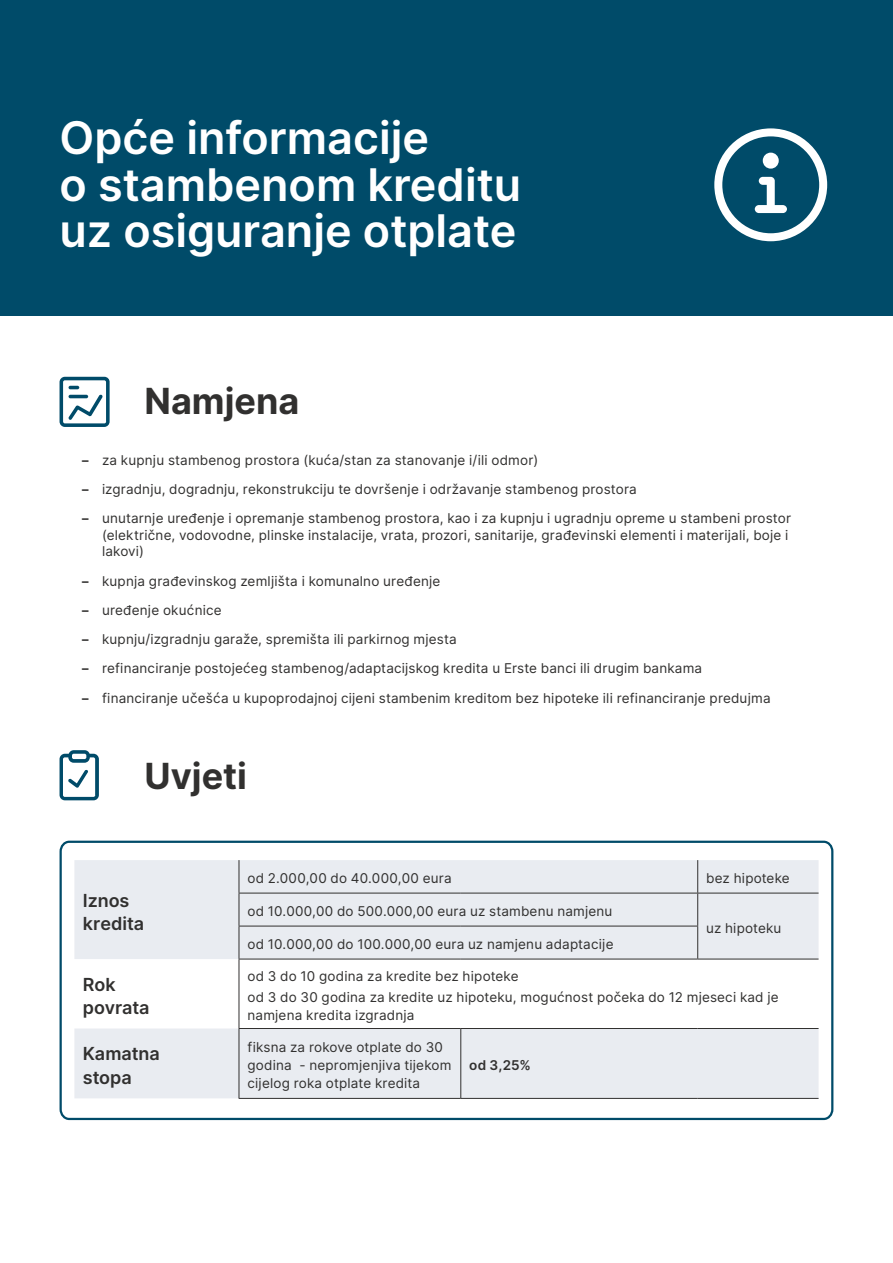
<style>
.page{position:relative;width:893px;height:1263px;background:#fff}
.page>*{position:absolute;margin:0;border:0;box-sizing:border-box;transform-origin:0 0}
.Naslov{font:600 45px/46.5px "Inter";color:#fff}
.Naslov_sa_ikonom{font:700 36px "Inter";color:#31302f}
.Naslov_u_teks{font:600 18px/23.4px "Inter";color:#31302f}
.Tekst_u_tablici{font:13.5px/17.5px "Inter";letter-spacing:.015em;color:#31302f}
.Tekst_u_tablici-2{font:600 13.5px "Inter";color:#31302f}
.s1{font-weight:600}
</style>
<div class="page">
<div style="left:0;top:0;width:893px;height:316px;background:#004b69"></div>
<div style="left:60px;top:841px;width:773px;height:279px;border:2px solid #004b69;border-radius:9px"></div>
<svg style="left:74px;top:860px;width:745px;height:238px;fill:#e9ecf1"></svg>
<div style="left:240px;top:894px;width:579px;height:65px;background:#e9ecf1"></div>
<hr style="left:697px;top:860px;width:1px;height:33px;background:#31302f">
<hr style="left:239px;top:893px;width:222px;height:1px;background:#31302f">
<hr style="left:461px;top:893px;width:237px;height:1px;background:#31302f">
<hr style="left:698px;top:893px;width:121px;height:1px;background:#31302f">
<hr style="left:697px;top:893px;width:1px;height:33px;background:#31302f">
<hr style="left:239px;top:926px;width:222px;height:1px;background:#31302f">
<hr style="left:461px;top:926px;width:237px;height:1px;background:#31302f">
<hr style="left:697px;top:926px;width:1px;height:33px;background:#31302f">
<hr style="left:239px;top:959px;width:222px;height:1px;background:#31302f">
<hr style="left:461px;top:959px;width:237px;height:1px;background:#31302f">
<hr style="left:698px;top:959px;width:121px;height:1px;background:#31302f">
<hr style="left:239px;top:1028px;width:222px;height:1px;background:#31302f">
<hr style="left:461px;top:1028px;width:237px;height:1px;background:#31302f">
<hr style="left:460px;top:1029px;width:1px;height:69px;background:#31302f">
<hr style="left:698px;top:1028px;width:121px;height:1px;background:#31302f">
<hr style="left:239px;top:1098px;width:222px;height:1px;background:#31302f">
<hr style="left:461px;top:1098px;width:237px;height:1px;background:#31302f">
<hr style="left:698px;top:1098px;width:121px;height:1px;background:#31302f">
<hr style="left:239px;top:860px;width:1px;height:33px;background:#31302f">
<hr style="left:239px;top:893px;width:1px;height:33px;background:#31302f">
<hr style="left:239px;top:926px;width:1px;height:33px;background:#31302f">
<hr style="left:239px;top:959px;width:1px;height:69px;background:#31302f">
<hr style="left:239px;top:1029px;width:1px;height:69px;background:#31302f">
<svg style="left:60px;top:377px;width:50px;height:50px"></svg>
<svg style="left:60px;top:750px;width:39px;height:50px"></svg>
<svg style="left:714px;top:128px;width:113px;height:113px"></svg>
<p class="Naslov" style="left:60px;top:113px;width:463px">Opće informacije<br>o stambenom kreditu uz osiguranje otplate</p>
<p class="Naslov_sa_ikonom" style="left:145px;top:374px;width:156px">Namjena</p>
<p class="Tekst_u_tablici" style="left:81px;top:451px;width:459px"><span class="s1">−</span> za kupnju stambenog prostora (kuća/stan za stanovanje i/ili odmor)</p>
<p class="Tekst_u_tablici" style="left:81px;top:480px;width:557px"><span class="s1">−</span> izgradnju, dogradnju, rekonstrukciju te dovršenje i održavanje stambenog prostora</p>
<p class="Tekst_u_tablici" style="left:102px;top:510px;width:690px;line-height:16.5px;text-indent:-21px"><span class="s1">−</span> unutarnje uređenje i opremanje stambenog prostora, kao i za kupnju i ugradnju opreme u stambeni prostor (električne, vodovodne, plinske instalacije, vrata, prozori, sanitarije, građevinski elementi i materijali, boje i lakovi)</p>
<p class="Tekst_u_tablici" style="left:81px;top:572px;width:361px"><span class="s1">−</span> kupnja građevinskog zemljišta i komunalno uređenje</p>
<p class="Tekst_u_tablici" style="left:81px;top:601px;width:142px"><span class="s1">−</span> uređenje okućnice</p>
<p class="Tekst_u_tablici" style="left:81px;top:630px;width:377px"><span class="s1">−</span> kupnju/izgradnju garaže, spremišta ili parkirnog mjesta</p>
<p class="Tekst_u_tablici" style="left:81px;top:659px;width:623px"><span class="s1">−</span> refinanciranje postojećeg stambenog/adaptacijskog kredita u Erste banci ili drugim bankama</p>
<p class="Tekst_u_tablici" style="left:81px;top:689px;width:691px"><span class="s1">−</span> financiranje učešća u kupoprodajnoj cijeni stambenim kreditom bez hipoteke ili refinanciranje predujma</p>
<p class="Naslov_sa_ikonom" style="left:145px;top:749px;width:104px">Uvjeti</p>
<p class="Naslov_u_teks" style="left:83px;top:888px;width:63px">Iznos kredita</p>
<p class="Naslov_u_teks" style="left:83px;top:972px;width:68px">Rok povrata</p>
<p class="Tekst_u_tablici" style="left:247px;top:869px;width:206px">od 2.000,00 do 40.000,00 eura</p>
<p class="Tekst_u_tablici" style="left:706px;top:869px;width:85px">bez hipoteke</p>
<p class="Tekst_u_tablici" style="left:247px;top:902px;width:366px">od 10.000,00 do 500.000,00 eura uz stambenu namjenu</p>
<p class="Tekst_u_tablici" style="left:706px;top:919px;width:77px">uz hipoteku</p>
<p class="Tekst_u_tablici" style="left:247px;top:935px;width:368px">od 10.000,00 do 100.000,00 eura uz namjenu adaptacije</p>
<p class="Tekst_u_tablici" style="left:247px;top:967px;width:273px">od 3 do 10 godina za kredite bez hipoteke</p>
<p class="Tekst_u_tablici" style="left:247px;top:988px;width:533px">od 3 do 30 godina za kredite uz hipoteku, mogućnost počeka do 12 mjeseci kad je namjena kredita izgradnja</p>
<p class="Naslov_u_teks" style="left:83px;top:1042px;width:78px">Kamatna stopa</p>
<p class="Tekst_u_tablici" style="left:247px;top:1038px;width:206px">fiksna za rokove otplate do 30 godina - nepromjenjiva tijekom cijelog roka otplate kredita</p>
<p class="Tekst_u_tablici-2" style="left:469px;top:1055px;width:63px">od 3,25%</p>
</div>
